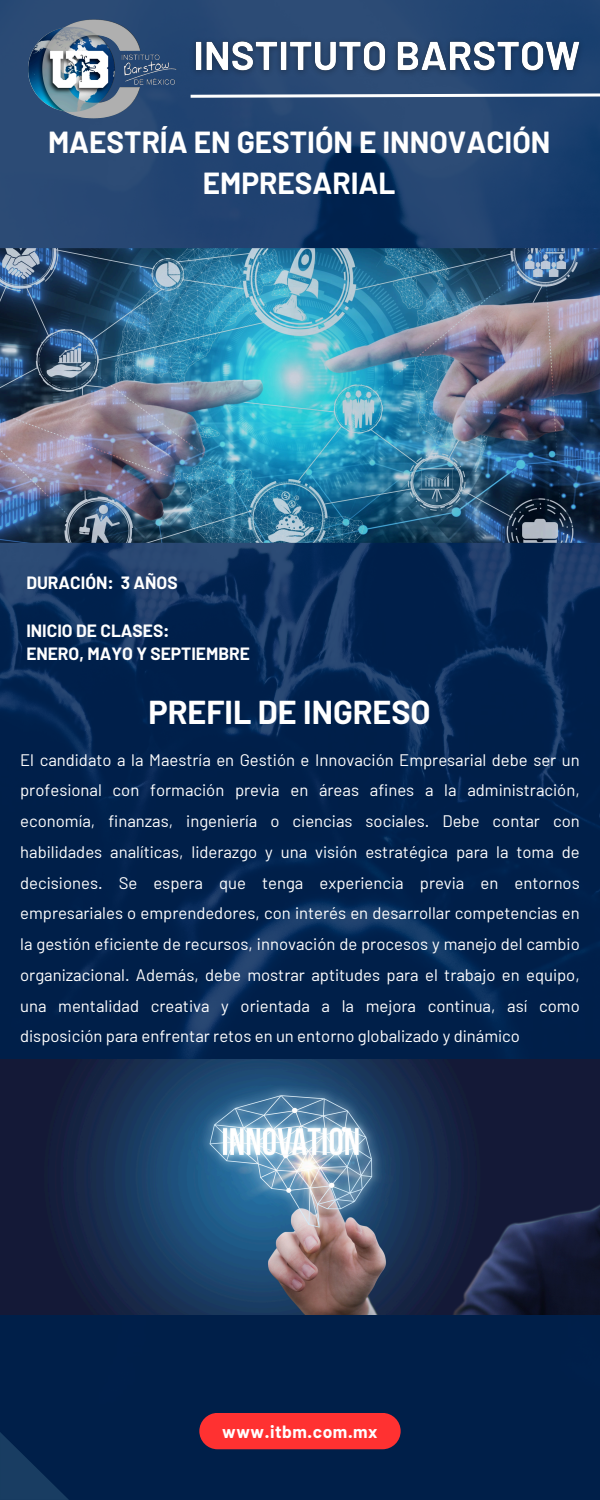
<style>
.page{position:relative;width:600px;height:1500px;background:#fff}
.page>*{position:absolute;margin:0;border:0;box-sizing:border-box;transform-origin:0 0}
.t1{font:700 32.3px "Barlow";color:#fff}
.t2{font:700 29.8px/41px "Barlow";color:#fff;text-align:center}
.t3{font:700 17.4px "Barlow";letter-spacing:.035em;color:#fff}
.t4{font:700 17.3px/23.9px "Barlow";color:#fff}
.t5{font:16.7px/30.8px "Barlow";color:#fff;text-align:justify}
</style>
<div class="page">
<img style="left:0;top:0;width:600px;height:1500px">
<div style="left:199px;top:1413px;width:202px;height:36px;background:#ff3131;border-radius:18px"></div>
<svg style="left:0;top:1432px;width:69px;height:68px;background:#0c2d55"></svg>
<img style="left:17px;top:9px;width:171px;height:123px">
<svg style="left:188px;top:92px;width:412px;height:7px"></svg>
<img style="left:0;top:1060px;width:600px;height:255px">
<img style="left:0;top:248px;width:600px;height:295px">
<img style="left:184px;top:29px;width:408px;height:55px">
<p class="t2" style="left:48px;top:120px;width:504px">MAESTRÍA EN GESTIÓN E INNOVACIÓN<br>EMPRESARIAL</p>
<p class="t4" style="left:26px;top:570px;width:153px">DURACIÓN: 3 AÑOS</p>
<h3 class="t4" style="left:26px;top:618px;width:225px">INICIO DE CLASES:<br>ENERO, MAYO Y SEPTIEMBRE</h3>
<h3 class="t1" style="left:148px;top:692px;width:284px">PREFIL DE INGRESO</h3>
<h2 class="t5" style="left:20px;top:743px;width:561px">El candidato a la Maestría en Gestión e Innovación Empresarial debe ser un profesional con formación previa en áreas afines a la administración, economía, finanzas, ingeniería o ciencias sociales. Debe contar con habilidades analíticas, liderazgo y una visión estratégica para la toma de decisiones. Se espera que tenga experiencia previa en entornos empresariales o emprendedores, con interés en desarrollar competencias en la gestión eficiente de recursos, innovación de procesos y manejo del cambio organizacional. Además, debe mostrar aptitudes para el trabajo en equipo, una mentalidad creativa y orientada a la mejora continua, así como disposición para enfrentar retos en un entorno globalizado y dinámico</h2>
<p class="t3" style="left:222px;top:1420px;width:157px">www.itbm.com.mx</p>
</div>
